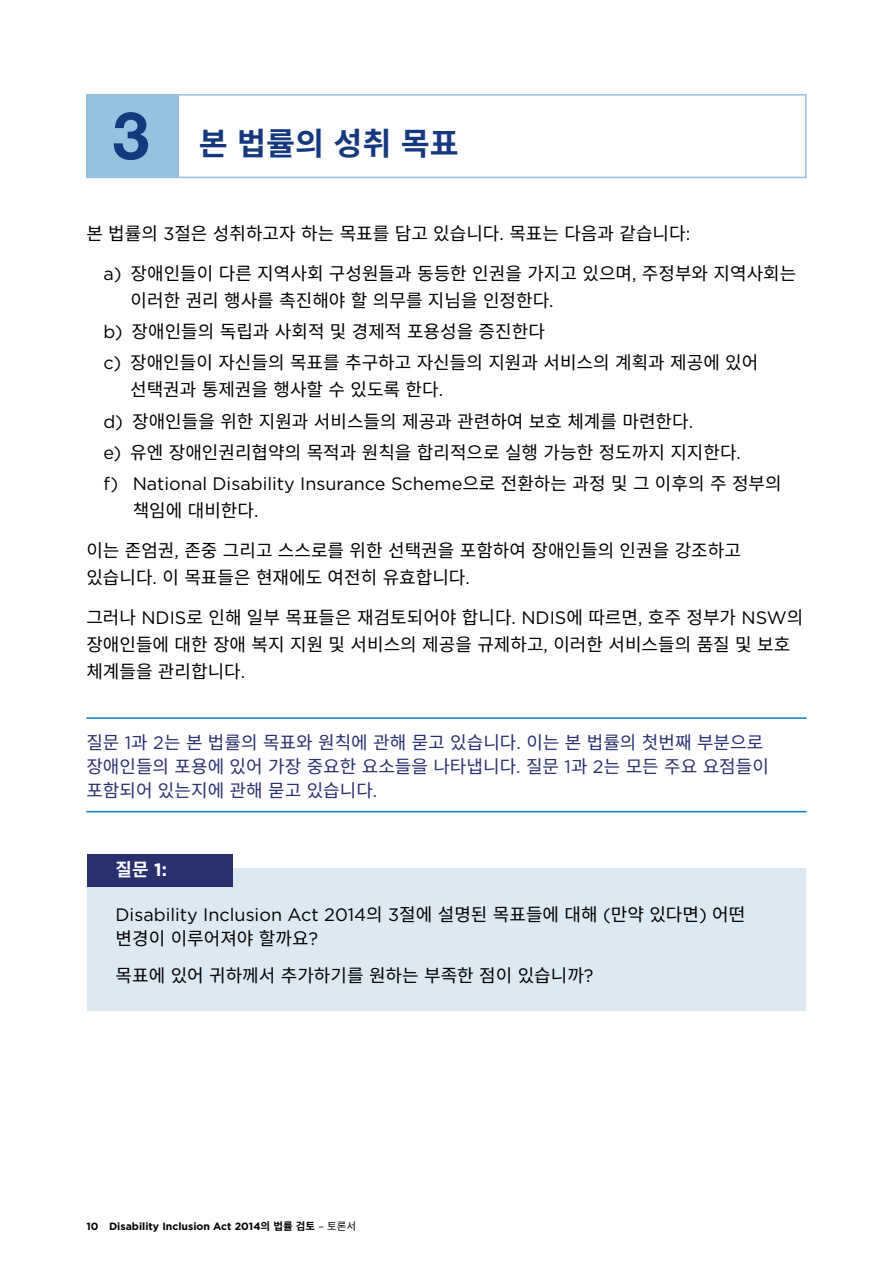
<style>
.page{position:relative;width:893px;height:1263px;background:#fff}
.page>*{position:absolute;margin:0;border:0;box-sizing:border-box;transform-origin:0 0}
.t1{font:700 31.5px "Noto Sans CJ Kkr";color:#15397f}
.t2{font:18px/27px "Noto Sans CJ Kkr";color:#000}
.t3{font:18px/27px "Gotham HTF";color:#000}
.t4{font:18px/24px "Noto Sans CJ Kkr";color:#28306e}
.t5{font:700 18px "Noto Sans CJ Kkr";color:#fff}
.t6{font:700 10.5px "Gotham HTF";color:#000}
.s1{font-family:"Helvetica Neue";font-size:66px}
.s2{font-family:"Gotham HTF"}
.s3{font-family:"Noto Sans CJ Kkr"}
.s4{font-family:"Noto Sans CJ Kkr";font-weight:400}
</style>
<div class="page">
<hr style="left:86px;top:811px;width:720px;height:1px;background:#0d7cba">
<hr style="left:86px;top:717px;width:720px;height:2px;background:#0d7cba">
<div style="left:86px;top:94px;width:721px;height:84px;border:2px solid #95c2de"></div>
<div style="left:86px;top:94px;width:92px;height:84px;background:#95c2de"></div>
<div style="left:87px;top:868px;width:719px;height:143px;background:#dce8f2"></div>
<div style="left:87px;top:854px;width:145px;height:32px;background:#28306e"></div>
<p class="t1" style="left:113px;top:126px;width:348px"><span class="s1">3</span> 본 법률의 성취 목표</p>
<p class="t2" style="left:86px;top:220px;width:605px">본 법률의 <span class="s2">3</span>절은 성취하고자 하는 목표를 담고 있습니다<span class="s2">.</span> 목표는 다음과 같습니다<span class="s2">:</span></p>
<p class="t2" style="left:131px;top:260px;width:667px;text-indent:-27px"><span class="s2">a)</span> 장애인들이 다른 지역사회 구성원들과 동등한 인권을 가지고 있으며<span class="s2">,</span> 주정부와 지역사회는 이러한 권리 행사를 촉진해야 할 의무를 지님을 인정한다<span class="s2">.</span></p>
<p class="t2" style="left:103px;top:318px;width:443px"><span class="s2">b)</span> 장애인들의 독립과 사회적 및 경제적 포용성을 증진한다</p>
<p class="t2" style="left:130px;top:350px;width:630px;text-indent:-27px"><span class="s2">c)</span> 장애인들이 자신들의 목표를 추구하고 자신들의 지원과 서비스의 계획과 제공에 있어 선택권과 통제권을 행사할 수 있도록 한다<span class="s2">.</span></p>
<p class="t2" style="left:103px;top:408px;width:591px"><span class="s2">d)</span> 장애인들을 위한 지원과 서비스들의 제공과 관련하여 보호 체계를 마련한다<span class="s2">.</span></p>
<p class="t2" style="left:103px;top:439px;width:639px"><span class="s2">e)</span> 유엔 장애인권리협약의 목적과 원칙을 합리적으로 실행 가능한 정도까지 지지한다<span class="s2">.</span></p>
<p class="t3" style="left:133px;top:470px;width:650px;text-indent:-29px">f) National Disability Insurance Scheme <span class="s3">으로 전환하는 과정 및 그 이후의 주 정부의 책임에 대비한다</span>.</p>
<p class="t2" style="left:86px;top:537px;width:656px">이는 존엄권<span class="s2">,</span> 존중 그리고 스스로를 위한 선택권을 포함하여 장애인들의 인권을 강조하고 있습니다<span class="s2">.</span> 이 목표들은 현재에도 여전히 유효합니다<span class="s2">.</span></p>
<p class="t2" style="left:86px;top:604px;width:718px">그러나 <span class="s2">NDIS</span>로 인해 일부 목표들은 재검토되어야 합니다<span class="s2">. NDIS</span>에 따르면<span class="s2">,</span> 호주 정부가 <span class="s2">NSW</span> 의 장애인들에 대한 장애 복지 지원 및 서비스의 제공을 규제하고<span class="s2">,</span> 이러한 서비스들의 품질 및 보호 체계들을 관리합니다<span class="s2">.</span></p>
<p class="t4" style="left:86px;top:731px;width:684px">질문 <span class="s2">1</span>과 <span class="s2">2</span>는 본 법률의 목표와 원칙에 관해 묻고 있습니다<span class="s2">.</span> 이는 본 법률의 첫번째 부분으로 장애인들의 포용에 있어 가장 중요한 요소들을 나타냅니다<span class="s2">.</span> 질문 <span class="s2">1</span>과 <span class="s2">2</span>는 모든 주요 요점들이 포함되어 있는지에 관해 묻고 있습니다<span class="s2">.</span></p>
<p class="t5" style="left:116px;top:860px;width:53px">질문 <span class="s2">1:</span></p>
<p class="t3" style="left:116px;top:903px;width:631px;line-height:24px">Disability Inclusion Act 2014 <span class="s3">의</span> 3<span class="s3">절에 설명된 목표들에 대해</span> (<span class="s3">만약 있다면</span>) <span class="s3">어떤 변경이 이루어져야 할까요</span>?</p>
<p class="t2" style="left:116px;top:962px;width:480px">목표에 있어 귀하께서 추가하기를 원하는 부족한 점이 있습니까<span class="s2">?</span></p>
<p class="t6" style="left:86px;top:1220px;width:271px">10 Disability Inclusion Act 2014 <span class="s3">의 법률 검토</span> <span class="s4">– 토론서</span></p>
</div>
